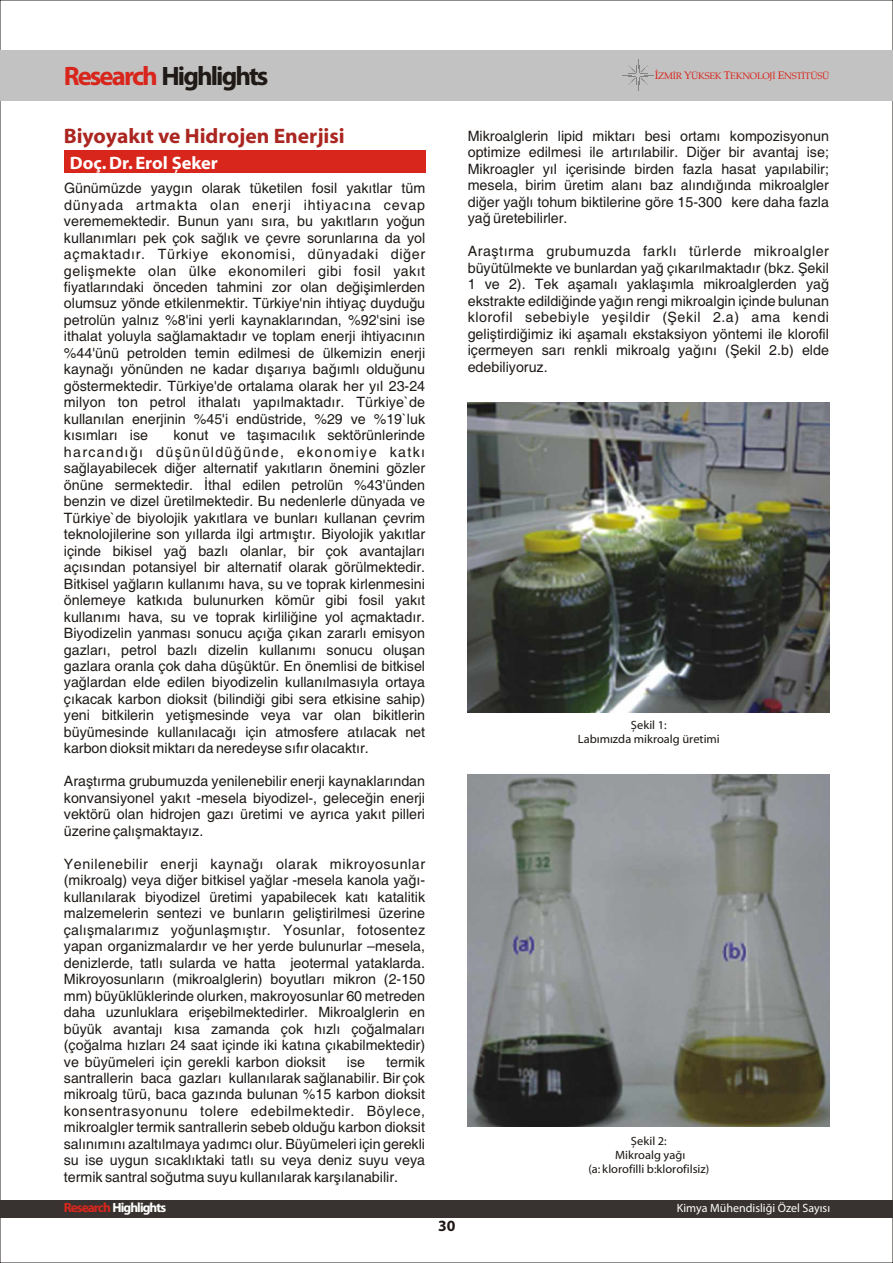
<style>
.page{position:relative;width:893px;height:1263px;background:#fff}
.page>*{position:absolute;margin:0;border:0;box-sizing:border-box;transform-origin:0 0}
.t1{font:700 26.7px "Myriad Pro";letter-spacing:-.07em;color:#1f1a17}
.t2{font:21px "Myriad Web,Bold";color:#ab2621}
.t3{font:18px "Myriad Web,Bold";color:#fff}
.t4{font:700 15.6px "Myriad Pro";color:#1f1a17}
.t5{font:14.25px/16.5px "Helvetica";color:#1f1a17;text-align:justify}
.t6{font:700 13.35px "Myriad Pro";letter-spacing:-.07em;color:#fff}
.t7{font:12px/13.6px "Myriad Web";color:#1f1a17;text-align:center}
.t8{font:12px "Myriad Pro";color:#fff}
.t9{font:9.3px "Palatino";letter-spacing:-.025em;color:#d9261c}
.s1{color:#d9261c}
.s2{font-size:10.95px}
</style>
<div class="page">
<div style="left:0;top:1200px;width:893px;height:17px;background:#383330"></div>
<div style="left:0;top:50px;width:893px;height:50px;background:#c2c2c2"></div>
<svg style="left:623px;top:60px;width:30px;height:30px"></svg>
<img style="left:468px;top:774px;width:361px;height:352px">
<img style="left:468px;top:402px;width:361px;height:310px">
<div style="left:64px;top:150px;width:361px;height:23px;background:#d9261c"></div>
<h1 class="t1" style="left:64px;top:65px;width:206px"><span class="s1">Research</span> Highlights</h1>
<p class="t9" style="left:655px;top:72px;width:176px"><span class="s2">Ý</span>ZMÝR <span class="s2">Y</span>ÜKSEK <span class="s2">T</span>EKNOLOJÝ <span class="s2">E</span>NSTÝTÜSÜ</p>
<h2 class="t2" style="left:64px;top:127px;width:283px">Biyoyakýt ve Hidrojen Enerjisi</h2>
<p class="t3" style="left:70px;top:156px;width:150px">Doç. Dr. Erol Þeker</p>
<p class="t5" style="left:64px;top:181px;width:363px">Günümüzde yaygýn olarak tüketilen fosil yakýtlar tüm dünyada artmakta olan enerji ihtiyacýna cevap verememektedir. Bunun yaný sýra, bu yakýtlarýn yoðun kullanýmlarý pek çok saðlýk ve çevre sorunlarýna da yol açmaktadýr. Türkiye ekonomisi, dünyadaki diðer geliþmekte olan ülke ekonomileri gibi fosil yakýt fiyatlarýndaki önceden tahmini zor olan deðiþimlerden olumsuz yönde etkilenmektir. Türkiye'nin ihtiyaç duyduðu petrolün yalnýz %8'ini yerli kaynaklarýndan, %92'sini ise ithalat yoluyla saðlamaktadýr ve toplam enerji ihtiyacýnýn %44'ünü petrolden temin edilmesi de ülkemizin enerji kaynaðý yönünden ne kadar dýþarýya baðýmlý olduðunu göstermektedir. Türkiye'de ortalama olarak her yýl 23-24 milyon ton petrol ithalatý yapýlmaktadýr. Türkiye`de kullanýlan enerjinin %45'i endüstride, %29 ve %19`luk kýsýmlarý ise</p>
<p class="t5" style="left:64px;top:428px;width:363px;text-indent:110px">konut ve taþýmacýlýk sektörünlerinde harcandýðý düþünüldüðünde, ekonomiye katký saðlayabilecek diðer alternatif yakýtlarýn önemini gözler önüne sermektedir. Ýthal edilen petrolün %43'ünden benzin ve dizel üretilmektedir. Bu nedenlerle dünyada ve Türkiye`de biyolojik yakýtlara ve bunlarý kullanan çevrim teknolojilerine son yýllarda ilgi artmýþtýr. Biyolojik yakýtlar içinde bikisel yað bazlý olanlar, bir çok avantajlarý açýsýndan potansiyel bir alternatif olarak görülmektedir.<br>Bitkisel yaðlarýn kullanýmý hava, su ve toprak kirlenmesini önlemeye katkýda bulunurken kömür gibi fosil yakýt kullanýmý hava, su ve toprak kirliliðine yol açmaktadýr.<br>Biyodizelin yanmasý sonucu açýða çýkan zararlý emisyon gazlarý, petrol bazlý dizelin kullanýmý sonucu oluþan gazlara oranla çok daha düþüktür. En önemlisi de bitkisel yaðlardan elde edilen biyodizelin kullanýlmasýyla ortaya çýkacak karbon dioksit (bilindiði gibi sera etkisine sahip) yeni bitkilerin yetiþmesinde veya var olan bikitlerin büyümesinde kullanýlacaðý için atmosfere atýlacak net karbon dioksit miktarý da neredeyse sýfýr olacaktýr.</p>
<p class="t5" style="left:64px;top:774px;width:363px">Araþtýrma grubumuzda yenilenebilir enerji kaynaklarýndan konvansiyonel yakýt -mesela biyodizel-, geleceðin enerji vektörü olan hidrojen gazý üretimi ve ayrýca yakýt pilleri üzerine çalýþmaktayýz.</p>
<p class="t5" style="left:64px;top:857px;width:363px">Yenilenebilir enerji kaynaðý olarak mikroyosunlar (mikroalg) veya diðer bitkisel yaðlar -mesela kanola yaðý&shy;kullanýlarak biyodizel üretimi yapabilecek katý katalitik malzemelerin sentezi ve bunlarýn geliþtirilmesi üzerine çalýþmalarýmýz yoðunlaþmýþtýr. Yosunlar, fotosentez yapan organizmalardýr ve her yerde bulunurlar –mesela, denizlerde, tatlý sularda ve hatta jeotermal yataklarda.<br>Mikroyosunlarýn (mikroalglerin) boyutlarý mikron (2-150 mm) büyüklüklerinde olurken, makroyosunlar 60 metreden daha uzunluklara eriþebilmektedirler. Mikroalglerin en büyük avantajý kýsa zamanda çok hýzlý çoðalmalarý (çoðalma hýzlarý 24 saat içinde iki katýna çýkabilmektedir) ve büyümeleri için gerekli karbon dioksit</p>
<p class="t5" style="left:64px;top:1054px;width:363px;text-indent:322px">termik santrallerin baca gazlarý kullanýlarak saðlanabilir. Bir çok mikroalg türü, baca gazýnda bulunan %15 karbon dioksit konsentrasyonunu tolere edebilmektedir. Böylece, mikroalgler termik santrallerin sebeb olduðu karbon dioksit salýnýmýný azaltýlmaya yadýmcý olur. Büyümeleri için gerekli su ise uygun sýcaklýktaki tatlý su veya deniz suyu veya termik santral soðutma suyu kullanýlarak karþýlanabilir.</p>
<p class="t5" style="left:347px;top:1054px;width:20px">ise</p>
<p class="t6" style="left:64px;top:1202px;width:104px"><span class="s1">Research</span> Highlights</p>
<p class="t5" style="left:468px;top:129px;width:363px">Mikroalglerin lipid miktarý besi ortamý kompozisyonun optimize edilmesi ile artýrýlabilir. Diðer bir avantaj ise; Mikroagler yýl içerisinde birden fazla hasat yapýlabilir; mesela, birim üretim alaný baz alýndýðýnda mikroalgler diðer yaðlý tohum biktilerine göre 15-300 kere daha fazla yað üretebilirler.</p>
<p class="t5" style="left:468px;top:244px;width:363px">Araþtýrma grubumuzda farklý türlerde mikroalgler büyütülmekte ve bunlardan yað çýkarýlmaktadýr (bkz. Þekil 1 ve 2). Tek aþamalý yaklaþýmla mikroalglerden yað ekstrakte edildiðinde yaðýn rengi mikroalgin içinde bulunan klorofil sebebiyle yeþildir (Þekil 2.a) ama kendi geliþtirdiðimiz iki aþamalý ekstaksiyon yöntemi ile klorofil içermeyen sarý renkli mikroalg yaðýný (Þekil 2.b) elde edebiliyoruz.</p>
<p class="t7" style="left:578px;top:719px;width:143px">Þekil 1:<br>Labýmýzda mikroalg üretimi</p>
<p class="t4" style="left:438px;top:1219px;width:19px">30</p>
<p class="t7" style="left:588px;top:1135px;width:122px">Þekil 2:<br>Mikroalg yaðý<br>(a: klorofilli b:klorofilsiz)</p>
<p class="t8" style="left:677px;top:1203px;width:155px">Kimya Mühendisliði Özel Sayýsý</p>
</div>
